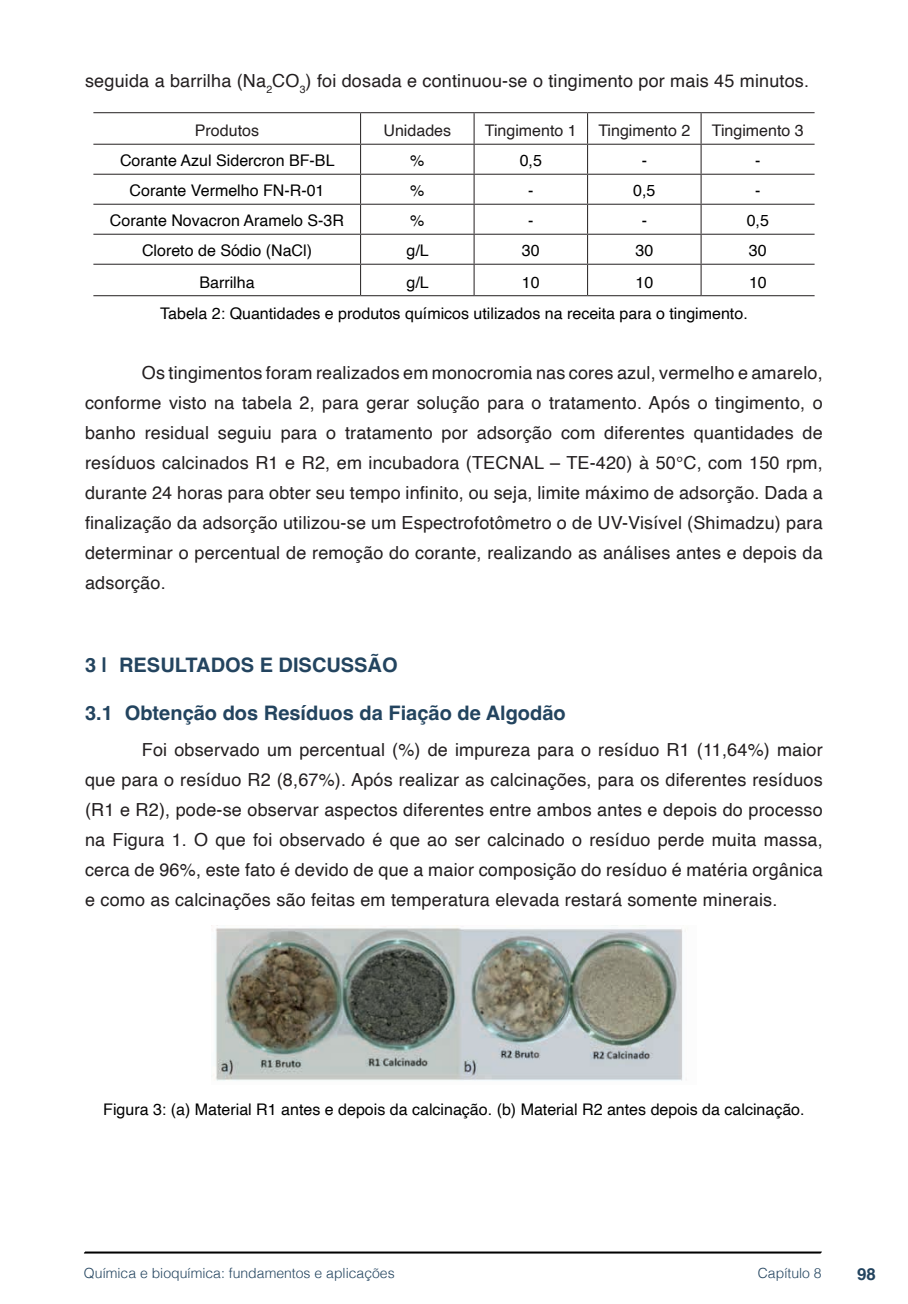
<style>
.page{position:relative;width:908px;height:1304px;background:#fff}
.page>*{position:absolute;margin:0;border:0;box-sizing:border-box;transform-origin:0 0}
.t1{font:700 20px "Helvetica";color:#23445f}
.t2{font:18px/30px "Helvetica";letter-spacing:.01em;color:#231f20;text-align:justify}
.t3{font:700 16.8px "Helvetica";color:#23445f}
.t4{font:16px "Helvetica";color:#000}
.t5{font:16px "Helvetica";color:#000001}
.t6{font:16px "Helvetica";color:#231f20}
.t7{font:300 14px "Helvetica";color:#23445f}
</style>
<div class="page">
<svg style="left:84px;top:1251px;width:737px;height:3px;background:#515151"></svg>
<hr style="left:93px;top:112px;width:267px;height:1px;background:#231f20">
<hr style="left:360px;top:112px;width:114px;height:1px;background:#231f20">
<hr style="left:360px;top:113px;width:1px;height:31px;background:#231f20">
<hr style="left:474px;top:112px;width:113px;height:1px;background:#231f20">
<hr style="left:473px;top:113px;width:1px;height:31px;background:#231f20">
<hr style="left:587px;top:112px;width:113px;height:1px;background:#231f20">
<hr style="left:587px;top:113px;width:1px;height:31px;background:#231f20">
<hr style="left:700px;top:112px;width:114px;height:1px;background:#231f20">
<hr style="left:700px;top:113px;width:1px;height:31px;background:#231f20">
<hr style="left:93px;top:144px;width:267px;height:1px;background:#231f20">
<hr style="left:360px;top:144px;width:114px;height:1px;background:#231f20">
<hr style="left:474px;top:144px;width:113px;height:1px;background:#231f20">
<hr style="left:587px;top:144px;width:113px;height:1px;background:#231f20">
<hr style="left:700px;top:144px;width:114px;height:1px;background:#231f20">
<hr style="left:93px;top:174px;width:267px;height:1px;background:#231f20">
<hr style="left:360px;top:174px;width:114px;height:1px;background:#231f20">
<hr style="left:474px;top:174px;width:113px;height:1px;background:#231f20">
<hr style="left:587px;top:174px;width:113px;height:1px;background:#231f20">
<hr style="left:700px;top:174px;width:114px;height:1px;background:#231f20">
<hr style="left:93px;top:204px;width:267px;height:1px;background:#231f20">
<hr style="left:360px;top:204px;width:114px;height:1px;background:#231f20">
<hr style="left:474px;top:204px;width:113px;height:1px;background:#231f20">
<hr style="left:587px;top:204px;width:113px;height:1px;background:#231f20">
<hr style="left:700px;top:204px;width:114px;height:1px;background:#231f20">
<hr style="left:93px;top:234px;width:267px;height:1px;background:#231f20">
<hr style="left:360px;top:234px;width:114px;height:1px;background:#231f20">
<svg style="left:360px;top:145px;width:1px;height:119px"></svg>
<hr style="left:474px;top:234px;width:113px;height:1px;background:#231f20">
<svg style="left:473px;top:145px;width:1px;height:119px"></svg>
<hr style="left:587px;top:234px;width:113px;height:1px;background:#231f20">
<svg style="left:587px;top:145px;width:1px;height:119px"></svg>
<hr style="left:700px;top:234px;width:114px;height:1px;background:#231f20">
<svg style="left:700px;top:145px;width:1px;height:119px"></svg>
<hr style="left:93px;top:264px;width:267px;height:1px;background:#231f20">
<hr style="left:360px;top:264px;width:114px;height:1px;background:#231f20">
<hr style="left:360px;top:265px;width:1px;height:30px;background:#231f20">
<hr style="left:474px;top:264px;width:113px;height:1px;background:#231f20">
<hr style="left:473px;top:265px;width:1px;height:30px;background:#231f20">
<hr style="left:587px;top:264px;width:113px;height:1px;background:#231f20">
<hr style="left:587px;top:265px;width:1px;height:30px;background:#231f20">
<hr style="left:700px;top:264px;width:114px;height:1px;background:#231f20">
<hr style="left:700px;top:265px;width:1px;height:30px;background:#231f20">
<hr style="left:93px;top:295px;width:267px;height:1px;background:#231f20">
<hr style="left:360px;top:295px;width:114px;height:1px;background:#231f20">
<hr style="left:474px;top:295px;width:113px;height:1px;background:#231f20">
<hr style="left:587px;top:295px;width:113px;height:1px;background:#231f20">
<hr style="left:700px;top:295px;width:114px;height:1px;background:#231f20">
<img style="left:213px;top:928px;width:470px;height:153px">
<p class="t2" style="left:85px;top:66px;width:725px">seguida a barrilha (Na<sub>2</sub>CO<sub>3</sub>) foi dosada e continuou-se o tingimento por mais 45 minutos.</p>
<p class="t6" style="left:195px;top:118px;width:66px">Produtos</p>
<p class="t6" style="left:383px;top:118px;width:69px">Unidades</p>
<p class="t6" style="left:484px;top:118px;width:93px">Tingimento 1</p>
<p class="t6" style="left:598px;top:118px;width:93px">Tingimento 2</p>
<p class="t6" style="left:711px;top:118px;width:93px">Tingimento 3</p>
<p class="t5" style="left:120px;top:148px;width:216px">Corante Azul Sidercron BF-BL</p>
<p class="t5" style="left:410px;top:148px;width:16px">%</p>
<p class="t5" style="left:519px;top:148px;width:24px">0,5</p>
<p class="t5" style="left:641px;top:148px;width:7px">-</p>
<p class="t5" style="left:754px;top:148px;width:7px">-</p>
<p class="t5" style="left:129px;top:178px;width:196px">Corante Vermelho FN-R-01</p>
<p class="t5" style="left:410px;top:178px;width:16px">%</p>
<p class="t5" style="left:528px;top:178px;width:7px">-</p>
<p class="t5" style="left:633px;top:178px;width:24px">0,5</p>
<p class="t5" style="left:754px;top:178px;width:7px">-</p>
<p class="t5" style="left:110px;top:208px;width:235px">Corante Novacron Aramelo S-3R</p>
<p class="t5" style="left:410px;top:208px;width:16px">%</p>
<p class="t5" style="left:528px;top:208px;width:7px">-</p>
<p class="t5" style="left:641px;top:208px;width:7px">-</p>
<p class="t5" style="left:746px;top:208px;width:24px">0,5</p>
<p class="t5" style="left:142px;top:238px;width:171px">Cloreto de Sódio (NaCl)</p>
<p class="t5" style="left:406px;top:238px;width:24px">g/L</p>
<p class="t5" style="left:521px;top:238px;width:19px">30</p>
<p class="t5" style="left:635px;top:238px;width:19px">30</p>
<p class="t5" style="left:748px;top:238px;width:19px">30</p>
<p class="t5" style="left:199px;top:270px;width:57px">Barrilha</p>
<p class="t5" style="left:406px;top:270px;width:24px">g/L</p>
<p class="t5" style="left:521px;top:270px;width:19px">10</p>
<p class="t5" style="left:635px;top:270px;width:19px">10</p>
<p class="t5" style="left:748px;top:270px;width:19px">10</p>
<p class="t4" style="left:160px;top:301px;width:588px">Tabela 2: Quantidades e produtos químicos utilizados na receita para o tingimento.</p>
<p class="t2" style="left:85px;top:359px;width:738px;text-indent:57px">Os tingimentos foram realizados em monocromia nas cores azul, vermelho e amarelo, conforme visto na tabela 2, para gerar solução para o tratamento. Após o tingimento, o banho residual seguiu para o tratamento por adsorção com diferentes quantidades de resíduos calcinados R1 e R2, em incubadora (TECNAL – TE-420) à 50°C, com 150 rpm, durante 24 horas para obter seu tempo infinito, ou seja, limite máximo de adsorção. Dada a finalização da adsorção utilizou-se um Espectrofotômetro o de UV-Visível (Shimadzu) para determinar o percentual de remoção do corante, realizando as análises antes e depois da adsorção.</p>
<p class="t1" style="left:85px;top:653px;width:314px">3 | RESULTADOS E DISCUSSÃO</p>
<p class="t1" style="left:85px;top:701px;width:482px">3.1 Obtenção dos Resíduos da Fiação de Algodão</p>
<p class="t2" style="left:85px;top:735px;width:738px;text-indent:57px">Foi observado um percentual (%) de impureza para o resíduo R1 (11,64%) maior que para o resíduo R2 (8,67%). Após realizar as calcinações, para os diferentes resíduos (R1 e R2), pode-se observar aspectos diferentes entre ambos antes e depois do processo na Figura 1. O que foi observado é que ao ser calcinado o resíduo perde muita massa, cerca de 96%, este fato é devido de que a maior composição do resíduo é matéria orgânica e como as calcinações são feitas em temperatura elevada restará somente minerais.</p>
<p class="t4" style="left:103px;top:1097px;width:702px">Figura 3: (a) Material R1 antes e depois da calcinação. (b) Material R2 antes depois da calcinação.</p>
<p class="t7" style="left:84px;top:1261px;width:312px">Química e bioquímica: fundamentos e aplicações</p>
<p class="t7" style="left:757px;top:1261px;width:65px">Capítulo 8</p>
<p class="t3" style="left:856px;top:1264px;width:20px">98</p>
</div>
